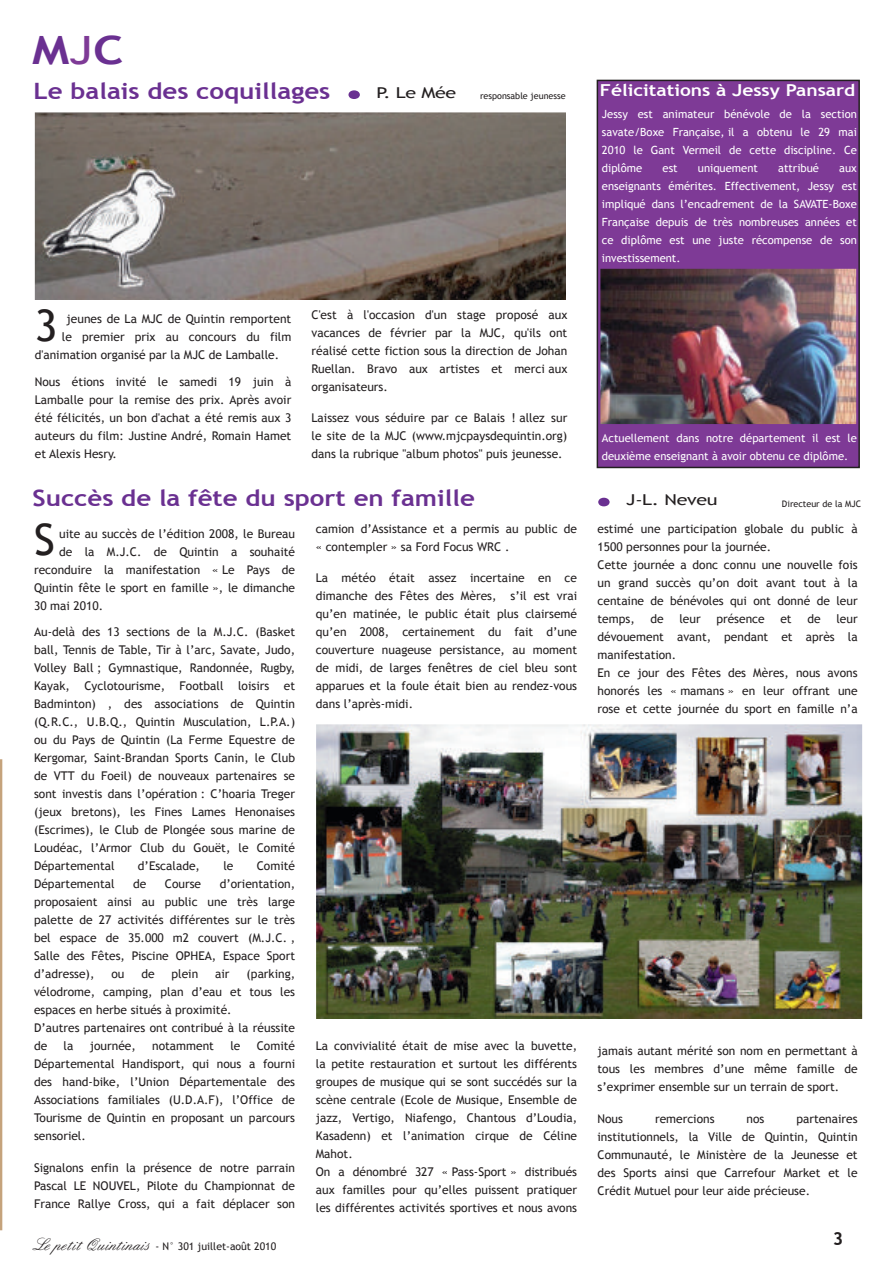
<style>
.page{position:relative;width:893px;height:1263px;background:#fff}
.page>*{position:absolute;margin:0;border:0;box-sizing:border-box;transform-origin:0 0}
.t1{font:82.5px "Copasetic";color:#6a3091;scale:1.31 1}
.t2{font:43.5px "Trebuchet MS";color:#231f20}
.t3{font:43.35px "Trebuchet MS";color:#231f20}
.t4{font:700 39px "Trebuchet MS";color:#6a3091;scale:1.28 1}
.t5{font:700 22.5px "Trebuchet MS";color:#6a3091;scale:1.15 1}
.t6{font:700 18px "Trebuchet MS";color:#231f20}
.t7{font:700 16.5px "Trebuchet MS";color:#fff;scale:1.16 1}
.t8{font:15px "Trebuchet MS";letter-spacing:-.015em;color:#231f20;scale:1.31 1}
.t9{font:12px/18px "Trebuchet MS";color:#231f20;text-align:justify}
.t10{font:11.25px/18px "Trebuchet MS";color:#fff;text-align:justify}
.t11{font:10.5px "Trebuchet MS";color:#231f20}
.t12{font:9px "Trebuchet MS";color:#231f20}
.s1{font-weight:400;color:#7e3a96}
.s2{font-family:"English";font-size:18px}
</style>
<div class="page">
<svg style="left:0;top:759px;width:2px;height:471px"></svg>
<div style="left:597px;top:80px;width:262px;height:387px;background:#7e3a96"></div>
<div style="left:597px;top:80px;width:263px;height:388px;border:2px solid #231f20"></div>
<img style="left:35px;top:112px;width:530px;height:188px">
<img style="left:316px;top:724px;width:546px;height:294px">
<img style="left:600px;top:269px;width:256px;height:155px">
<h3 class="t4" style="left:32px;top:27px;width:73px">M<span class="s1">J</span>C</h3>
<h3 class="t5" style="left:34px;top:78px;width:260px">Le balais des coquillages</h3>
<h1 class="t1" style="left:348px;top:32px;width:11px">.</h1>
<p class="t8" style="left:377px;top:84px;width:62px">P. Le Mée</p>
<p class="t12" style="left:480px;top:90px;width:87px">responsable jeunesse</p>
<h2 class="t2" style="left:35px;top:300px;width:24px">3</h2>
<p class="t9" style="left:67px;top:310px;width:226px">jeunes de La MJC de Quintin remportent</p>
<p class="t9" style="left:62px;top:328px;width:231px">le premier prix au concours du film</p>
<p class="t9" style="left:35px;top:346px;width:246px">d'animation organisé par la MJC de Lamballe.</p>
<p class="t9" style="left:35px;top:372px;width:258px">Nous étions invité le samedi 19 juin à Lamballe pour la remise des prix. Après avoir été félicités, un bon d'achat a été remis aux 3 auteurs du film: Justine André, Romain Hamet et Alexis Hesry.</p>
<p class="t9" style="left:312px;top:305px;width:257px">C'est à l'occasion d'un stage proposé aux vacances de février par la MJC, qu'ils ont réalisé cette fiction sous la direction de Johan Ruellan. Bravo aux artistes et merci aux organisateurs.</p>
<p class="t9" style="left:312px;top:409px;width:257px">Laissez vous séduire par ce Balais ! allez sur le site de la MJC (www.mjcpaysdequintin.org) dans la rubrique "album photos" puis jeunesse.</p>
<h3 class="t5" style="left:33px;top:485px;width:386px">Succès de la fête du sport en famille</h3>
<h3 class="t3" style="left:34px;top:515px;width:22px">S</h3>
<p class="t9" style="left:59px;top:524px;width:237px">uite au succès de l’édition 2008, le Bureau</p>
<p class="t9" style="left:59px;top:542px;width:237px">de la M.J.C. de Quintin a souhaité</p>
<p class="t9" style="left:34px;top:560px;width:262px">reconduire la manifestation « Le Pays de</p>
<p class="t9" style="left:34px;top:578px;width:262px">Quintin fête le sport en famille », le dimanche</p>
<p class="t9" style="left:34px;top:596px;width:71px">30 mai 2010.</p>
<p class="t9" style="left:34px;top:623px;width:262px">Au-delà des 13 sections de la M.J.C. (Basket ball, Tennis de Table, Tir à l’arc, Savate, Judo, Volley Ball ; Gymnastique, Randonnée, Rugby, Kayak, Cyclotourisme, Football loisirs et Badminton) , des associations de Quintin (Q.R.C., U.B.Q., Quintin Musculation, L.P.A.) ou du Pays de Quintin (La Ferme Equestre de Kergomar, Saint-Brandan Sports Canin, le Club de VTT du Foeil) de nouveaux partenaires se sont investis dans l’opération : C’hoaria Treger (jeux bretons), les Fines Lames Henonaises (Escrimes), le Club de Plongée sous marine de Loudéac, l’Armor Club du Gouët, le Comité Départemental</p>
<p class="t9" style="left:138px;top:857px;width:64px">d’Escalade,</p>
<p class="t9" style="left:223px;top:857px;width:12px">le</p>
<p class="t9" style="left:257px;top:857px;width:40px">Comité</p>
<p class="t9" style="left:34px;top:875px;width:82px">Départemental</p>
<p class="t9" style="left:133px;top:875px;width:15px">de</p>
<p class="t9" style="left:165px;top:875px;width:38px">Course</p>
<p class="t9" style="left:34px;top:875px;width:262px;text-indent:186px">d’orientation, proposaient ainsi au public une très large palette de 27 activités différentes sur le très bel espace de 35.000 m2 couvert (M.J.C. , Salle des Fêtes, Piscine OPHEA, Espace Sport d’adresse),</p>
<p class="t9" style="left:34px;top:965px;width:262px;text-align:left;text-indent:212px">(parking, vélodrome, camping, plan d’eau et tous les espaces en herbe situés à proximité.<br>D’autres partenaires ont contribué à la réussite de</p>
<p class="t9" style="left:111px;top:965px;width:14px">ou</p>
<p class="t9" style="left:141px;top:965px;width:15px">de</p>
<p class="t9" style="left:172px;top:965px;width:28px">plein</p>
<p class="t9" style="left:215px;top:965px;width:16px">air</p>
<p class="t9" style="left:34px;top:1037px;width:262px;text-indent:223px">Comité Départemental Handisport, qui nous a fourni des hand-bike, l’Union Départementale des Associations familiales (U.D.A.F), l’Office de Tourisme de Quintin en proposant un parcours sensoriel.</p>
<p class="t9" style="left:34px;top:1158px;width:262px">Signalons enfin la présence de notre parrain Pascal LE NOUVEL, Pilote du Championnat de France Rallye Cross, qui a fait déplacer son</p>
<p class="t9" style="left:64px;top:1037px;width:11px">la</p>
<p class="t9" style="left:90px;top:1037px;width:48px">journée,</p>
<p class="t9" style="left:152px;top:1037px;width:63px">notamment</p>
<p class="t9" style="left:230px;top:1037px;width:12px">le</p>
<p class="t9" style="left:316px;top:519px;width:263px">camion d’Assistance et a permis au public de « contempler » sa Ford Focus WRC .</p>
<p class="t9" style="left:316px;top:568px;width:263px">La météo était assez incertaine en ce dimanche des Fêtes des Mères, s’il est vrai qu’en matinée, le public était plus clairsemé qu’en 2008, certainement du fait d’une couverture nuageuse persistance, au moment de midi, de larges fenêtres de ciel bleu sont apparues et la foule était bien au rendez-vous dans l’après-midi.</p>
<p class="t9" style="left:316px;top:1036px;width:263px;text-align:left">La convivialité était de mise avec la buvette, la petite restauration et surtout les différents groupes de musique qui se sont succédés sur la scène centrale (Ecole de Musique, Ensemble de jazz, Vertigo, Niafengo, Chantous d’Loudia, Kasadenn) et l’animation cirque de Céline Mahot.<br>On a dénombré 327 « Pass-Sport » distribués aux familles pour qu’elles puissent pratiquer les différentes activités sportives et nous avons</p>
<h3 class="t7" style="left:600px;top:81px;width:222px">Félicitations à Jessy Pansard</h3>
<p class="t10" style="left:602px;top:105px;width:256px">Jessy est animateur bénévole de la section savate/Boxe Française, il a obtenu le 29 mai 2010 le Gant Vermeil de cette discipline. Ce diplôme</p>
<p class="t10" style="left:663px;top:159px;width:17px">est</p>
<p class="t10" style="left:698px;top:159px;width:62px">uniquement</p>
<p class="t10" style="left:778px;top:159px;width:42px">attribué</p>
<p class="t10" style="left:602px;top:159px;width:256px;text-indent:237px">aux enseignants émérites. Effectivement, Jessy est impliqué dans l’encadrement de la SAVATE-Boxe Française depuis de très nombreuses années et ce diplôme est une juste récompense de son investissement.</p>
<p class="t10" style="left:602px;top:429px;width:256px">Actuellement dans notre département il est le deuxième enseignant à avoir obtenu ce diplôme.</p>
<h1 class="t1" style="left:598px;top:439px;width:11px">.</h1>
<p class="t8" style="left:626px;top:491px;width:71px">J-L. Neveu</p>
<p class="t12" style="left:782px;top:498px;width:81px">Directeur de la MJC</p>
<p class="t9" style="left:597px;top:520px;width:262px;text-align:left">estimé une participation globale du public à 1500 personnes pour la journée.<br>Cette journée a donc connu une nouvelle fois un grand succès qu’on doit avant tout à la centaine de bénévoles qui ont donné de leur temps,</p>
<p class="t9" style="left:650px;top:610px;width:15px">de</p>
<p class="t9" style="left:679px;top:610px;width:23px">leur</p>
<p class="t9" style="left:716px;top:610px;width:50px">présence</p>
<p class="t9" style="left:780px;top:610px;width:13px">et</p>
<p class="t9" style="left:807px;top:610px;width:15px">de</p>
<p class="t9" style="left:597px;top:610px;width:262px;text-align:left;text-indent:239px">leur dévouement avant, pendant et après la manifestation.<br>En ce jour des Fêtes des Mères, nous avons honorés les « mamans » en leur offrant une rose et cette journée du sport en famille n’a</p>
<p class="t9" style="left:597px;top:1042px;width:262px">jamais autant mérité son nom en permettant à tous les membres d’une même famille de s’exprimer ensemble sur un terrain de sport.</p>
<p class="t9" style="left:597px;top:1109px;width:27px">Nous</p>
<p class="t9" style="left:655px;top:1109px;width:61px">remercions</p>
<p class="t9" style="left:746px;top:1109px;width:19px">nos</p>
<p class="t9" style="left:597px;top:1109px;width:262px;text-indent:199px">partenaires institutionnels, la Ville de Quintin, Quintin Communauté, le Ministère de la Jeunesse et des Sports ainsi que Carrefour Market et le Crédit Mutuel pour leur aide précieuse.</p>
<p class="t11" style="left:37px;top:1240px;width:241px"><span class="s2">Le petit Quintinais</span> - N° 301 juillet-août 2010</p>
<h3 class="t6" style="left:833px;top:1228px;width:12px">3</h3>
</div>
